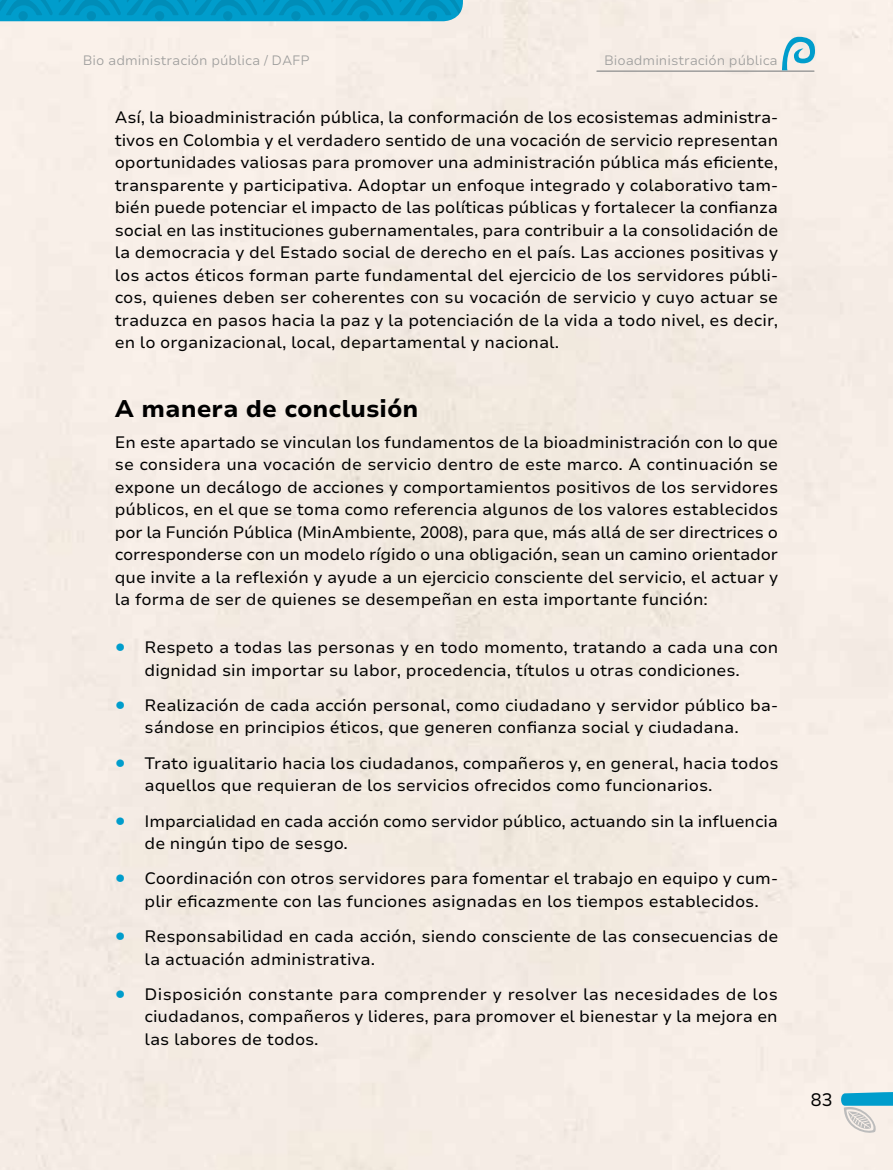
<style>
.page{position:relative;width:893px;height:1170px;background:#fff}
.page>*{position:absolute;margin:0;border:0;box-sizing:border-box;transform-origin:0 0}
.t1{font:800 24px "Nunito Sans 7 pt";color:#000}
.t2{font:18px "Nunito Sans 7 pt";color:#000}
.t3{font:16.5px/22.5px "Nunito Sans 7 pt";color:#000}
.t4{font:300 13.5px "Nunito Sans 7 pt";color:#9d9d9c}
.s1{font-weight:900;font-size:21px;color:#009dcc}
</style>
<div class="page">
<svg style="left:0;top:0;width:463px;height:21px;background:#0198c5"></svg>
<hr style="left:597px;top:70px;width:217px;height:2px;background:#9d9d9c">
<svg style="left:840px;top:1090px;width:53px;height:45px;background:#aad1da"></svg>
<svg style="left:781px;top:37px;width:35px;height:33px"></svg>
<p class="t4" style="left:83px;top:51px;width:229px">Bio administración pública / DAFP</p>
<p class="t4" style="left:604px;top:51px;width:175px">Bioadministración pública</p>
<p class="t3" style="left:115px;top:106px;width:665px;text-align:justify">Así, la bioadministración pública, la conformación de los ecosistemas administra&shy;tivos en Colombia y el verdadero sentido de una vocación de servicio representan oportunidades valiosas para promover una administración pública más eficiente, transparente y participativa. Adoptar un enfoque integrado y colaborativo tam&shy;bién puede potenciar el impacto de las políticas públicas y fortalecer la confianza social en las instituciones gubernamentales, para contribuir a la consolidación de la democracia y del Estado social de derecho en el país. Las acciones positivas y los actos éticos forman parte fundamental del ejercicio de los servidores públi&shy;cos, quienes deben ser coherentes con su vocación de servicio y cuyo actuar se traduzca en pasos hacia la paz y la potenciación de la vida a todo nivel, es decir, en lo organizacional, local, departamental y nacional.</p>
<h1 class="t1" style="left:115px;top:390px;width:305px">A manera de conclusión</h1>
<p class="t3" style="left:115px;top:430px;width:665px;text-align:justify">En este apartado se vinculan los fundamentos de la bioadministración con lo que se considera una vocación de servicio dentro de este marco. A continuación se expone un decálogo de acciones y comportamientos positivos de los servidores públicos, en el que se toma como referencia algunos de los valores establecidos por la Función Pública (MinAmbiente, 2008), para que, más allá de ser directrices o corresponderse con un modelo rígido o una obligación, sean un camino orientador que invite a la reflexión y ayude a un ejercicio consciente del servicio, el actuar y la forma de ser de quienes se desempeñan en esta importante función:</p>
<p class="t3" style="left:115px;top:635px;width:665px;text-align:center"><span class="s1">•</span> Respeto a todas las personas y en todo momento, tratando a cada una con dignidad sin importar su labor, procedencia, títulos u otras condiciones.</p>
<p class="t3" style="left:115px;top:693px;width:665px;text-align:center"><span class="s1">•</span> Realización de cada acción personal, como ciudadano y servidor público ba&shy;sándose en principios éticos, que generen confianza social y ciudadana.</p>
<p class="t3" style="left:145px;top:751px;width:635px;text-indent:-30px"><span class="s1">•</span> Trato igualitario hacia los ciudadanos, compañeros y, en general, hacia todos aquellos que requieran de los servicios ofrecidos como funcionarios.</p>
<p class="t3" style="left:145px;top:809px;width:635px;text-indent:-30px"><span class="s1">•</span> Imparcialidad en cada acción como servidor público, actuando sin la influencia de ningún tipo de sesgo.</p>
<p class="t3" style="left:145px;top:866px;width:635px;text-indent:-30px"><span class="s1">•</span> Coordinación con otros servidores para fomentar el trabajo en equipo y cum&shy;plir eficazmente con las funciones asignadas en los tiempos establecidos.</p>
<p class="t3" style="left:145px;top:924px;width:635px;text-indent:-30px"><span class="s1">•</span> Responsabilidad en cada acción, siendo consciente de las consecuencias de la actuación administrativa.</p>
<p class="t3" style="left:145px;top:982px;width:635px;text-align:justify;text-indent:-30px"><span class="s1">•</span> Disposición constante para comprender y resolver las necesidades de los ciudadanos, compañeros y lideres, para promover el bienestar y la mejora en las labores de todos.</p>
<p class="t2" style="left:811px;top:1087px;width:23px">83</p>
</div>
